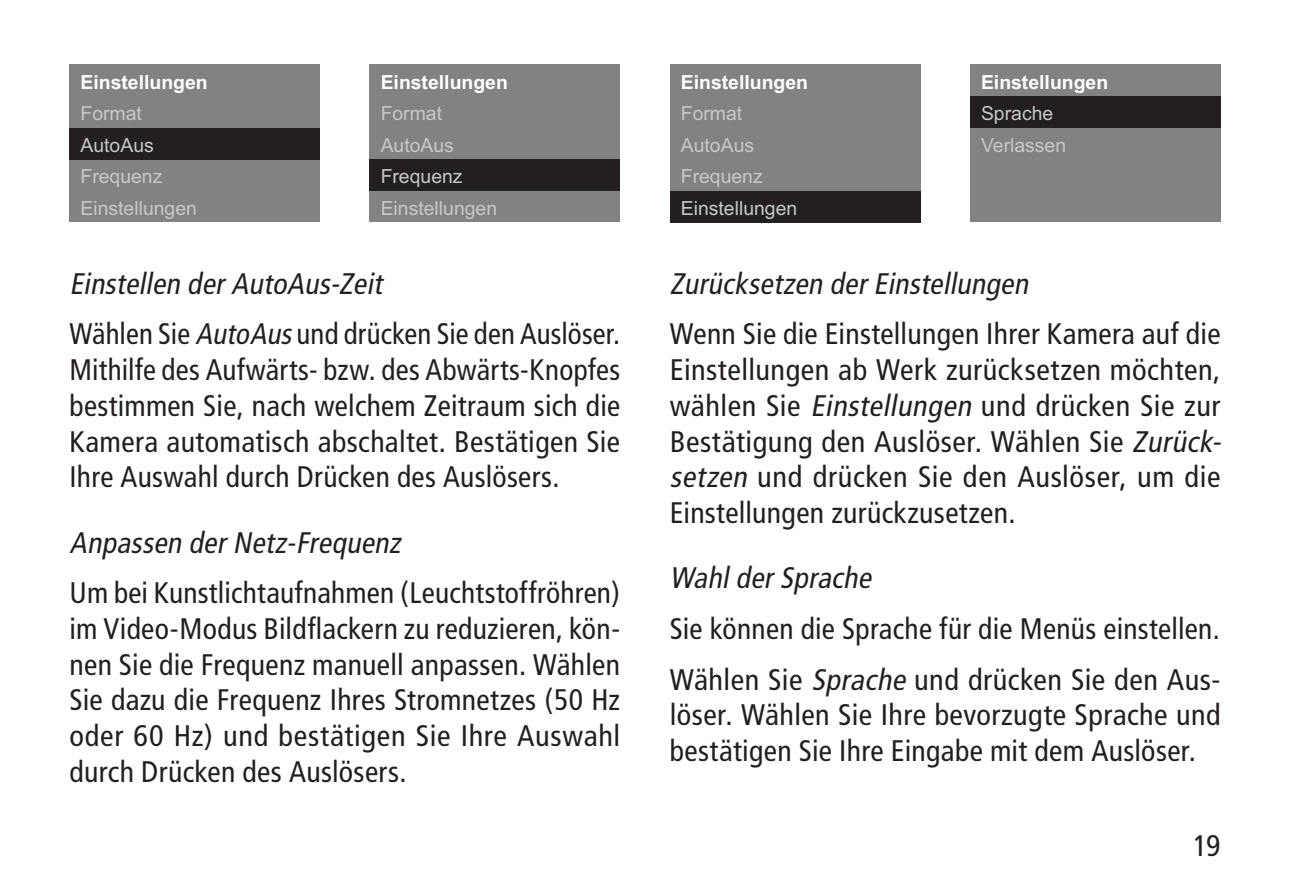
<style>
.page{position:relative;width:1290px;height:893px;background:#fff}
.page>*{position:absolute;margin:0;border:0;box-sizing:border-box;transform-origin:0 0}
.t1{font:condensed 29.75px/35.7px "Frutiger";letter-spacing:.01em;color:#231f20}
.t2{font:italic condensed 29.75px "Frutiger";color:#231f20}
.t3{font:19.25px/31.5px "Arial";color:#c6c8ca}
.t4{font:700 19.25px "Arial";color:#fff}
.s1{font-style:italic}
</style>
<div class="page">
<div style="left:69px;top:64px;width:251px;height:158px;background:#808284"></div>
<div style="left:69px;top:128px;width:251px;height:31px;background:#231f20"></div>
<div style="left:370px;top:64px;width:250px;height:158px;background:#808284"></div>
<div style="left:370px;top:159px;width:250px;height:32px;background:#231f20"></div>
<div style="left:670px;top:64px;width:250px;height:158px;background:#808284"></div>
<div style="left:670px;top:191px;width:250px;height:31px;background:#231f20"></div>
<div style="left:970px;top:64px;width:250px;height:158px;background:#808284"></div>
<div style="left:970px;top:96px;width:250px;height:32px;background:#231f20"></div>
<p class="t4" style="left:80px;top:75px;width:129px">Einstellungen</p>
<p class="t3" style="left:80px;top:100px;width:118px">Format<br>AutoAus<br>Frequenz<br>Einstellungen</p>
<p class="t4" style="left:381px;top:75px;width:129px">Einstellungen</p>
<p class="t3" style="left:381px;top:100px;width:118px">Format<br>AutoAus<br>Frequenz<br>Einstellungen</p>
<p class="t1" style="left:69px;top:261px;width:552px;line-height:50.8px"><span class="s1">Einstellen der AutoAus-Zeit<br></span>Wählen Sie <span class="s1">AutoAus</span> und drücken Sie den Auslöser.</p>
<p class="t1" style="left:69px;top:354px;width:552px;text-align:justify">Mithilfe des Aufwärts- bzw. des Abwärts-Knopfes bestimmen Sie, nach welchem Zeitraum sich die Kamera automatisch abschaltet. Bestätigen Sie Ihre Auswahl durch Drücken des Auslösers.</p>
<p class="t2" style="left:69px;top:530px;width:337px">Anpassen der Netz-Frequenz</p>
<p class="t1" style="left:69px;top:577px;width:552px;text-align:justify">Um bei Kunstlichtaufnahmen (Leuchtstoffröhren) im Video-Modus Bildflackern zu reduzieren, kön&shy;nen Sie die Frequenz manuell anpassen. Wählen Sie dazu die Frequenz Ihres Stromnetzes (50 Hz oder 60 Hz) und bestätigen Sie Ihre Auswahl durch Drücken des Auslösers.</p>
<p class="t4" style="left:681px;top:75px;width:129px">Einstellungen</p>
<p class="t3" style="left:681px;top:100px;width:118px">Format<br>AutoAus<br>Frequenz<br>Einstellungen</p>
<p class="t4" style="left:981px;top:75px;width:129px">Einstellungen</p>
<p class="t3" style="left:981px;top:100px;width:87px">Sprache<br>Verlassen</p>
<p class="t2" style="left:670px;top:272px;width:365px">Zurücksetzen der Einstellungen</p>
<p class="t1" style="left:670px;top:319px;width:557px">Wenn Sie die Einstellungen Ihrer Kamera auf die Einstellungen ab Werk zurücksetzen möchten, wählen Sie <span class="s1">Einstellungen</span> und drücken Sie zur Bestätigung den Auslöser. Wählen Sie <span class="s1">Zurück&shy;setzen</span> und drücken Sie den Auslöser, um die Einstellungen zurückzusetzen.</p>
<p class="t2" style="left:670px;top:566px;width:208px">Wahl der Sprache</p>
<p class="t1" style="left:670px;top:606px;width:552px;line-height:50.8px">Sie können die Sprache für die Menüs einstellen.<br>Wählen Sie <span class="s1">Sprache</span> und drücken Sie den Aus-</p>
<p class="t1" style="left:670px;top:699px;width:552px">löser. Wählen Sie Ihre bevorzugte Sprache und bestätigen Sie Ihre Eingabe mit dem Auslöser.</p>
<p class="t1" style="left:1193px;top:830px;width:29px">19</p>
</div>
